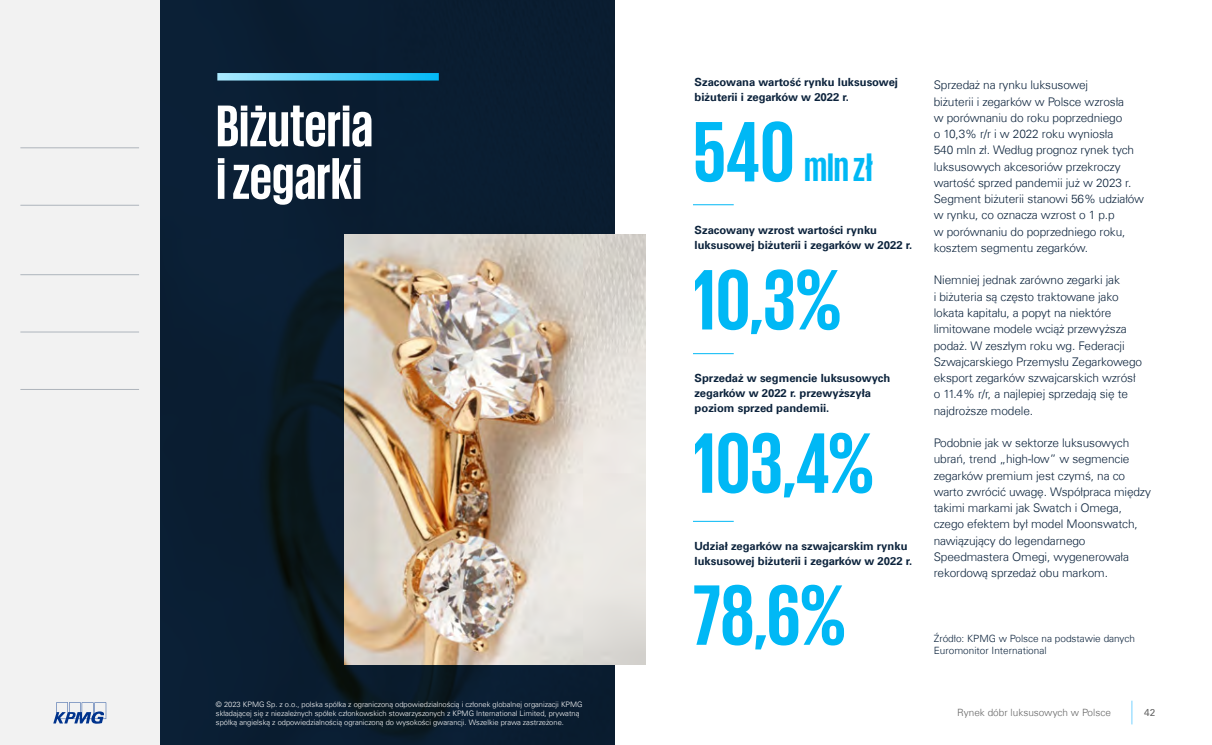
<style>
.page{position:relative;width:1212px;height:745px;background:#fff}
.page>*{position:absolute;margin:0;border:0;box-sizing:border-box;transform-origin:0 0}
.t1{font:700 87.5px "KPMG";color:#00b8f5}
.t2{font:700 60px/52.5px "KPMG";color:#fff}
.t3{font:700 40.62px "KPMG";color:#00b8f5}
.t4{font:300 11.88px/16.2px "Universfor KPMG";letter-spacing:-.01em;color:#0c233c}
.t5{font:700 11.25px/15px "Universfor KPMG";color:#0c233c}
.t6{font:300 10px/12px "Universfor KPMG";color:#0c233c}
.t7{font:300 10px "Universfor KPMG";color:#666}
.t8{font:10px "Universfor KPMG";color:#666}
.t9{font:300 7.5px/9px "Universfor KPMG";color:#fff}
.s1{font-size:87.5px}
</style>
<div class="page">
<img style="left:159px;top:0;width:456px;height:744px">
<svg style="left:217px;top:73px;width:222px;height:7px;background:#56d0f8"></svg>
<hr style="left:693px;top:204px;width:41px;height:1px;background:#00b8f5">
<hr style="left:693px;top:353px;width:41px;height:1px;background:#00b8f5">
<hr style="left:693px;top:520px;width:41px;height:1px;background:#00b8f5">
<img style="left:344px;top:234px;width:302px;height:430px">
<svg style="left:1131px;top:700px;width:1px;height:24px"></svg>
<div style="left:0;top:0;width:159px;height:744px;background:#f2f2f2"></div>
<svg style="left:53px;top:702px;width:53px;height:21px"></svg>
<hr style="left:20px;top:147px;width:119px;height:1px;background:#0c233c">
<hr style="left:20px;top:205px;width:119px;height:1px;background:#0c233c">
<hr style="left:20px;top:274px;width:119px;height:1px;background:#0c233c">
<hr style="left:20px;top:331px;width:119px;height:1px;background:#0c233c">
<hr style="left:20px;top:389px;width:119px;height:1px;background:#0c233c">
<h2 class="t2" style="left:216px;top:98px;width:158px">Biżuteria i zegarki</h2>
<p class="t9" style="left:216px;top:699px;width:368px">© 2023 KPMG Sp. z o.o., polska spółka z ograniczoną odpowiedzialnością i członek globalnej organizacji KPMG składającej się z niezależnych spółek członkowskich stowarzyszonych z KPMG International Limited, prywatną spółką angielską z odpowiedzialnością ograniczoną do wysokości gwarancji. Wszelkie prawa zastrzeżone.</p>
<p class="t5" style="left:694px;top:74px;width:205px">Szacowana wartość rynku luksusowej biżuterii i zegarków w 2022 r.</p>
<h3 class="t3" style="left:693px;top:147px;width:181px"><span class="s1">540</span> mln zł</h3>
<p class="t5" style="left:694px;top:223px;width:219px">Szacowany wzrost wartości rynku luksusowej biżuterii i zegarków w 2022 r.</p>
<h1 class="t1" style="left:693px;top:255px;width:151px">10,3%</h1>
<p class="t5" style="left:694px;top:370px;width:197px">Sprzedaż w segmencie luksusowych zegarków w 2022 r. przewyższyła poziom sprzed pandemii.</p>
<h1 class="t1" style="left:693px;top:419px;width:183px">103,4%</h1>
<p class="t5" style="left:694px;top:538px;width:219px">Udział zegarków na szwajcarskim rynku luksusowej biżuterii i zegarków w 2022 r.</p>
<h1 class="t1" style="left:693px;top:570px;width:155px">78,6%</h1>
<p class="t4" style="left:934px;top:77px;width:212px">Sprzedaż na rynku luksusowej<br>biżuterii i zegarków w Polsce wzrosła<br>w porównaniu do roku poprzedniego<br>o 10,3% r/r i w 2022 roku wyniosła<br>540 mln zł. Według prognoz rynek tych luksusowych akcesoriów przekroczy wartość sprzed pandemii już w 2023 r.<br>Segment biżuterii stanowi 56% udziałów w rynku, co oznacza wzrost o 1 p.p<br>w porównaniu do poprzedniego roku, kosztem segmentu zegarków.</p>
<p class="t4" style="left:934px;top:272px;width:210px">Niemniej jednak zarówno zegarki jak<br>i biżuteria są często traktowane jako lokata kapitału, a popyt na niektóre limitowane modele wciąż przewyższa podaż. W zeszłym roku wg. Federacji Szwajcarskiego Przemysłu Zegarkowego eksport zegarków szwajcarskich wzrósł o 11.4% r/r, a najlepiej sprzedają się te najdroższe modele.</p>
<p class="t4" style="left:934px;top:434px;width:219px">Podobnie jak w sektorze luksusowych ubrań, trend „high-low” w segmencie zegarków premium jest czymś, na co warto zwrócić uwagę. Współpraca między takimi markami jak Swatch i Omega, czego efektem był model Moonswatch, nawiązujący do legendarnego Speedmastera Omegi, wygenerowała rekordową sprzedaż obu markom.</p>
<p class="t6" style="left:934px;top:632px;width:203px">Źródło: KPMG w Polsce na podstawie danych<br>Euromonitor International</p>
<p class="t7" style="left:957px;top:706px;width:155px">Rynek dóbr luksusowych w Polsce</p>
<p class="t8" style="left:1144px;top:706px;width:13px">42</p>
</div>
